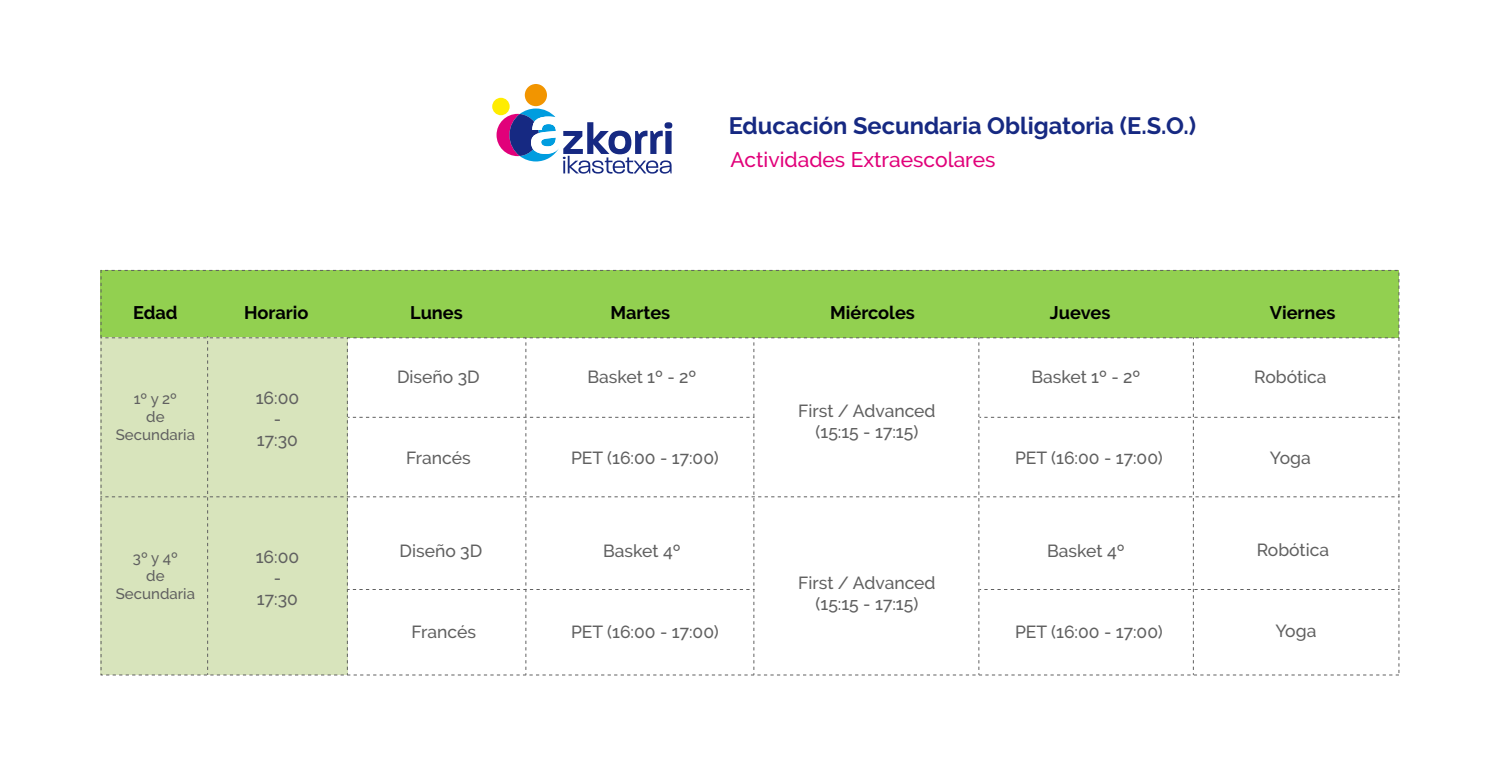
<style>
.page{position:relative;width:1500px;height:771px;background:#fff}
.page>*{position:absolute;margin:0;border:0;box-sizing:border-box;transform-origin:0 0}
.t1{font:700 23.7px "Raleway";color:#162982}
.t2{font:500 21px "Raleway";color:#e1007a}
.t3{font:700 18.15px "Raleway";color:#000}
.t4{font:500 17.55px/21px "Raleway";color:#606060;text-align:center}
.t5{font:500 15px/18px "Raleway";color:#606060;text-align:center}
</style>
<div class="page">
<div style="left:100px;top:270px;width:1300px;height:68px;background:#92d050"></div>
<svg style="left:103px;top:336px;width:1297px;height:337px"></svg>
<div style="left:525px;top:84px;width:22px;height:22px;background:#f29500;border-radius:50%"></div>
<div style="left:492px;top:98px;width:18px;height:17px;background:#ffec00;border-radius:50%"></div>
<svg style="left:497px;top:109px;width:175px;height:65px"></svg>
<p class="t3" style="left:133px;top:302px;width:46px">Edad</p>
<p class="t3" style="left:244px;top:302px;width:66px">Horario</p>
<p class="t5" style="left:116px;top:389px;width:81px">1º y 2º<br>de<br>Secundaria</p>
<p class="t5" style="left:116px;top:548px;width:81px">3º y 4º<br>de<br>Secundaria</p>
<p class="t4" style="left:256px;top:387px;width:45px">16:00 -<br>17:30</p>
<p class="t4" style="left:256px;top:546px;width:45px">16:00 -<br>17:30</p>
<h1 class="t1" style="left:729px;top:112px;width:469px">Educación Secundaria Obligatoria (E.S.O.)</h1>
<p class="t2" style="left:731px;top:148px;width:266px">Actividades Extraescolares</p>
<p class="t3" style="left:410px;top:302px;width:54px">Lunes</p>
<p class="t3" style="left:610px;top:302px;width:61px">Martes</p>
<p class="t3" style="left:830px;top:302px;width:86px">Miércoles</p>
<p class="t3" style="left:1050px;top:302px;width:62px">Jueves</p>
<p class="t3" style="left:1270px;top:302px;width:67px">Viernes</p>
<p class="t4" style="left:397px;top:366px;width:84px">Diseño 3D</p>
<p class="t4" style="left:587px;top:366px;width:111px">Basket 1º - 2º</p>
<p class="t4" style="left:1031px;top:366px;width:111px">Basket 1º - 2º</p>
<p class="t4" style="left:1254px;top:366px;width:74px">Robótica</p>
<p class="t4" style="left:798px;top:400px;width:139px">First / Advanced (15:15 - 17:15)</p>
<p class="t4" style="left:406px;top:447px;width:66px">Francés</p>
<p class="t4" style="left:571px;top:447px;width:149px">PET (16:00 - 17:00)</p>
<p class="t4" style="left:1015px;top:447px;width:149px">PET (16:00 - 17:00)</p>
<p class="t4" style="left:1270px;top:447px;width:42px">Yoga</p>
<p class="t4" style="left:400px;top:540px;width:84px">Diseño 3D</p>
<p class="t4" style="left:603px;top:540px;width:79px">Basket 4º</p>
<p class="t4" style="left:1047px;top:540px;width:79px">Basket 4º</p>
<p class="t4" style="left:1257px;top:540px;width:74px">Robótica</p>
<p class="t4" style="left:798px;top:573px;width:139px">First / Advanced (15:15 - 17:15)</p>
<p class="t4" style="left:412px;top:621px;width:66px">Francés</p>
<p class="t4" style="left:571px;top:621px;width:149px">PET (16:00 - 17:00)</p>
<p class="t4" style="left:1015px;top:621px;width:149px">PET (16:00 - 17:00)</p>
<p class="t4" style="left:1275px;top:621px;width:42px">Yoga</p>
</div>
